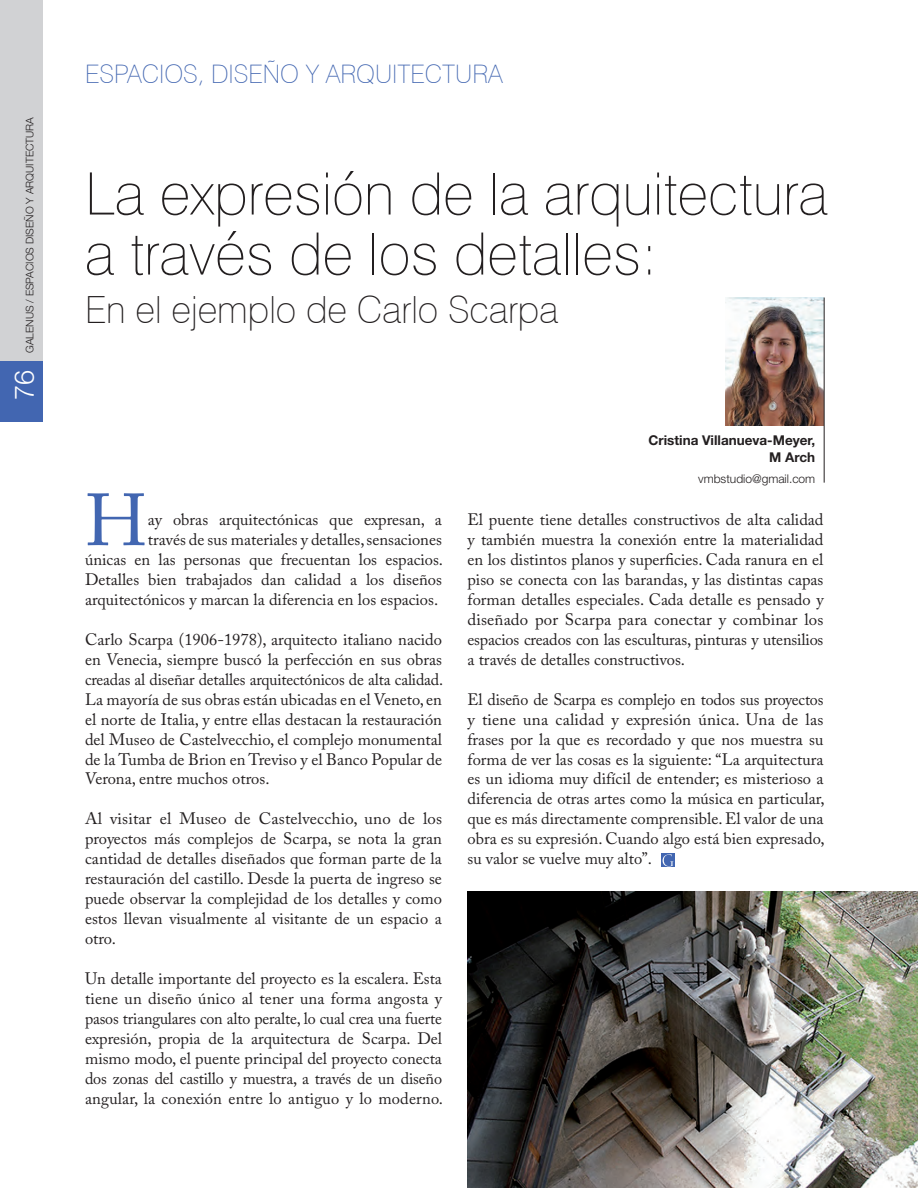
<style>
.page{position:relative;width:918px;height:1188px;background:#fff}
.page>*{position:absolute;margin:0;border:0;box-sizing:border-box;transform-origin:0 0}
.t1{font:72.9px "Adobe Caslon Pro";color:#4266b1}
.t2{font:100 58.5px/60px "Swiss 721 BT";color:#231f20}
.t3{font:100 37.5px "Swiss 721 BT";color:#231f20}
.t4{font:300 27px "Helvetica Neue";color:#fff}
.t5{font:100 25.5px "Swiss 721 BT";color:#4266b1}
.t6{font:16.5px/20px "Adobe Caslon Pro";color:#231f20;text-align:justify}
.t7{font:700 13.5px/16.2px "Helvetica Neue";color:#231f20;text-align:right}
.t8{font:300 12px "Helvetica Neue";color:#231f20}
.t9{font:300 10.5px "Helvetica Neue";color:#231f20}
</style>
<div class="page">
<img style="left:726px;top:298px;width:98px;height:127px">
<hr style="left:824px;top:298px;width:1px;height:185px;background:#231f20">
<img style="left:468px;top:891px;width:450px;height:297px">
<svg style="left:661px;top:854px;width:14px;height:13px"></svg>
<svg style="left:663px;top:854px;width:10px;height:12px"></svg>
<div style="left:0;top:0;width:43px;height:412px;background:#d1d2d4"></div>
<div style="left:0;top:361px;width:43px;height:61px;background:#4266b1"></div>
<p class="t9" style="left:23px;top:353px;width:237px;rotate:-90deg">GALENUS / espacios diseño y arquitectura</p>
<h3 class="t4" style="left:8px;top:400px;width:32px;rotate:-90deg">76</h3>
<h3 class="t5" style="left:85px;top:59px;width:419px">Espac ios, diseño y arquitectura</h3>
<h2 class="t2" style="left:85px;top:163px;width:745px">La expresión de la arquitectura a través de los detalles:</h2>
<h3 class="t3" style="left:85px;top:286px;width:475px">En el ejemplo de Carlo Scarpa</h3>
<h1 class="t1" style="left:85px;top:477px;width:64px">H</h1>
<p class="t6" style="left:85px;top:509px;width:360px;text-align:right">ay obras arquitectónicas que expresan, a<br>través de sus materiales y detalles, sensaciones<br>únicas en las personas que frecuentan los espacios.<br>Detalles bien trabajados dan calidad a los diseños arquitectónicos y marcan la diferencia en los espacios.</p>
<p class="t6" style="left:85px;top:629px;width:360px">Carlo Scarpa (1906-1978), arquitecto italiano nacido en Venecia, siempre buscó la perfección en sus obras creadas al diseñar detalles arquitectónicos de alta calidad.<br>La mayoría de sus obras están ubicadas en el Veneto, en el norte de Italia, y entre ellas destacan la restauración del Museo de Castelvecchio, el complejo monumental de la Tumba de Brion en Treviso y el Banco Popular de Verona, entre muchos otros.</p>
<p class="t6" style="left:85px;top:809px;width:358px">Al visitar el Museo de Castelvecchio, uno de los proyectos más complejos de Scarpa, se nota la gran cantidad de detalles diseñados que forman parte de la restauración del castillo. Desde la puerta de ingreso se puede observar la complejidad de los detalles y como estos llevan visualmente al visitante de un espacio a otro.</p>
<p class="t6" style="left:85px;top:968px;width:360px">Un detalle importante del proyecto es la escalera. Esta tiene un diseño único al tener una forma angosta y pasos triangulares con alto peralte, lo cual crea una fuerte expresión, propia de la arquitectura de Scarpa. Del mismo modo, el puente principal del proyecto conecta dos zonas del castillo y muestra, a través de un diseño angular, la conexión entre lo antiguo y lo moderno.</p>
<p class="t7" style="left:649px;top:432px;width:168px">Cristina Villanueva-Meyer,<br>M Arch</p>
<p class="t8" style="left:698px;top:471px;width:119px">vmbstudio@gmail.com</p>
<p class="t6" style="left:467px;top:509px;width:358px">El puente tiene detalles constructivos de alta calidad y también muestra la conexión entre la materialidad en los distintos planos y superficies. Cada ranura en el piso se conecta con las barandas, y las distintas capas forman detalles especiales. Cada detalle es pensado y diseñado por Scarpa para conectar y combinar los espacios creados con las esculturas, pinturas y utensilios a través de detalles constructivos.</p>
<p class="t6" style="left:468px;top:689px;width:359px">El diseño de Scarpa es complejo en todos sus proyectos y tiene una calidad y expresión única. Una de las frases por la que es recordado y que nos muestra su forma de ver las cosas es la siguiente: “La arquitectura es un idioma muy difícil de entender; es misterioso a diferencia de otras artes como la música en particular, que es más directamente comprensible. El valor de una obra es su expresión. Cuando algo está bien expresado, su valor se vuelve muy alto”.</p>
</div>
